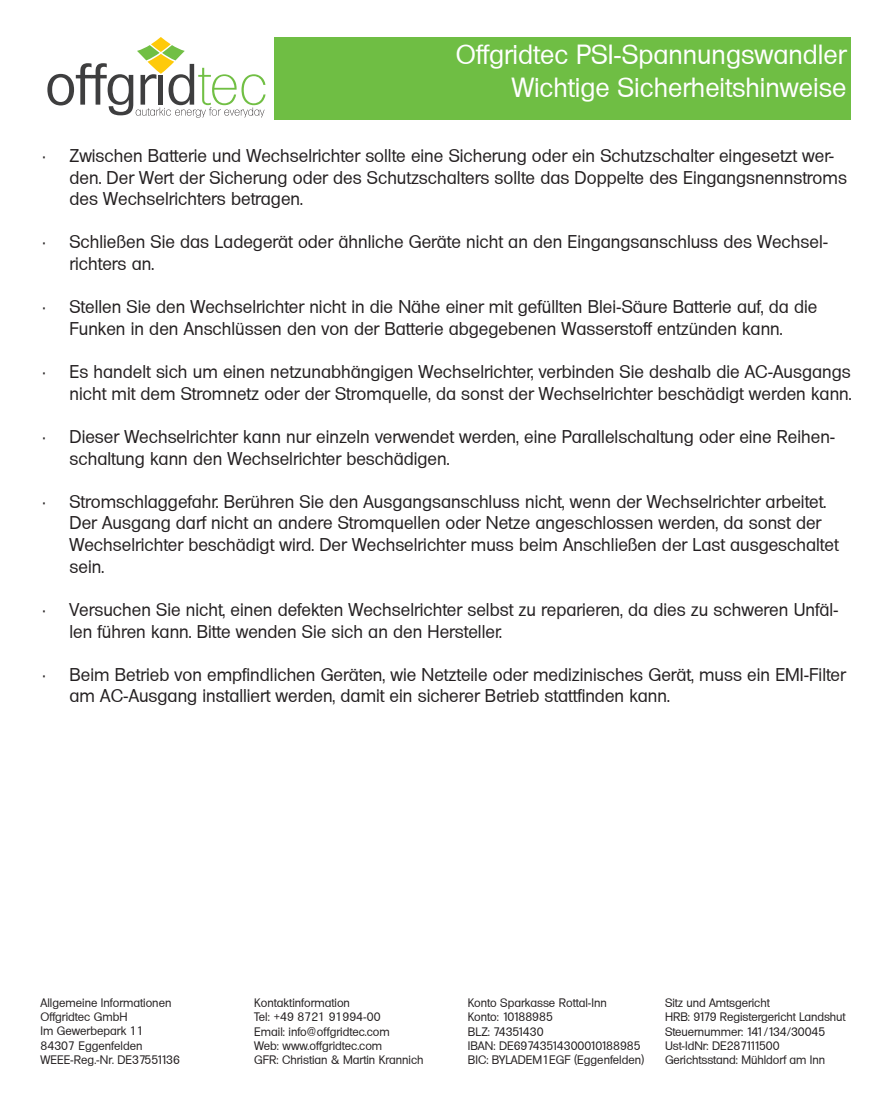
<style>
.page{position:relative;width:893px;height:1098px;background:#fff}
.page>*{position:absolute;margin:0;border:0;box-sizing:border-box;transform-origin:0 0}
.t1{font:27px/32.4px "Adam Becker";color:#fff;text-align:right}
.t2{font:18px/21.6px "Adam Becker";color:#231f20}
.t3{font:12px/14.4px "Adam Becker";color:#231f20}
</style>
<div class="page">
<div style="left:274px;top:37px;width:576px;height:82px;background:#6fbe44"></div>
<svg style="left:151px;top:37px;width:20px;height:15px"></svg>
<svg style="left:47px;top:45px;width:219px;height:73px"></svg>
<h1 class="t1" style="left:456px;top:38px;width:392px">Offgridtec PSI-Spannungswandler<br>Wichtige Sicherheitshinweise</h1>
<p class="t2" style="left:70px;top:145px;width:779px;text-indent:-27px">• Zwischen Batterie und Wechselrichter sollte eine Sicherung oder ein Schutzschalter eingesetzt wer&shy;den. Der Wert der Sicherung oder des Schutzschalters sollte das Doppelte des Eingangsnennstroms des Wechselrichters betragen.</p>
<p class="t2" style="left:70px;top:231px;width:760px;text-indent:-27px">• Schließen Sie das Ladegerät oder ähnliche Geräte nicht an den Eingangsanschluss des Wechsel&shy;richters an.</p>
<p class="t2" style="left:43px;top:296px;width:776px;text-align:center">• Stellen Sie den Wechselrichter nicht in die Nähe einer mit gefüllten Blei-Säure Batterie auf, da die<br>Funken in den Anschlüssen den von der Batterie abgegebenen Wasserstoff entzünden kann.</p>
<p class="t2" style="left:43px;top:361px;width:810px;text-align:right">• Es handelt sich um einen netzunabhängigen Wechselrichter, verbinden Sie deshalb die AC-Ausgangs nicht mit dem Stromnetz oder der Stromquelle, da sonst der Wechselrichter beschädigt werden kann.</p>
<p class="t2" style="left:70px;top:425px;width:767px;text-indent:-27px">• Dieser Wechselrichter kann nur einzeln verwendet werden, eine Parallelschaltung oder eine Reihen&shy;schaltung kann den Wechselrichter beschädigen.</p>
<p class="t2" style="left:70px;top:490px;width:771px;text-indent:-27px">• Stromschlaggefahr. Berühren Sie den Ausgangsanschluss nicht, wenn der Wechselrichter arbeitet.<br>Der Ausgang darf nicht an andere Stromquellen oder Netze angeschlossen werden, da sonst der Wechselrichter beschädigt wird. Der Wechselrichter muss beim Anschließen der Last ausgeschaltet sein.</p>
<p class="t2" style="left:70px;top:598px;width:771px;text-indent:-27px">• Versuchen Sie nicht, einen defekten Wechselrichter selbst zu reparieren, da dies zu schweren Unfäl&shy;len führen kann. Bitte wenden Sie sich an den Hersteller.</p>
<p class="t2" style="left:70px;top:663px;width:778px;text-indent:-27px">• Beim Betrieb von empfindlichen Geräten, wie Netzteile oder medizinisches Gerät, muss ein EMI-Filter am AC-Ausgang installiert werden, damit ein sicherer Betrieb stattfinden kann.</p>
<p class="t3" style="left:41px;top:994px;width:141px">Allgemeine Informationen<br>Offgridtec GmbH<br>Im Gewerbepark 11<br>84307 Eggenfelden<br>WEEE-Reg.-Nr. DE37551136</p>
<p class="t3" style="left:254px;top:994px;width:171px">Kontaktinformation<br>Tel: +49 8721 91994-00<br>Email: info@offgridtec.com<br>Web: www.offgridtec.com<br>GFR: Christian &amp; Martin Krannich</p>
<p class="t3" style="left:468px;top:994px;width:178px">Konto Sparkasse Rottal-Inn<br>Konto: 10188985<br>BLZ: 74351430<br>IBAN: DE69743514300010188985<br>BIC: BYLADEM1EGF (Eggenfelden)</p>
<p class="t3" style="left:665px;top:994px;width:182px">Sitz und Amtsgericht<br>HRB: 9179 Registergericht Landshut<br>Steuernummer: 141/134/30045<br>Ust-IdNr: DE287111500<br>Gerichtsstand: Mühldorf am Inn</p>
</div>
